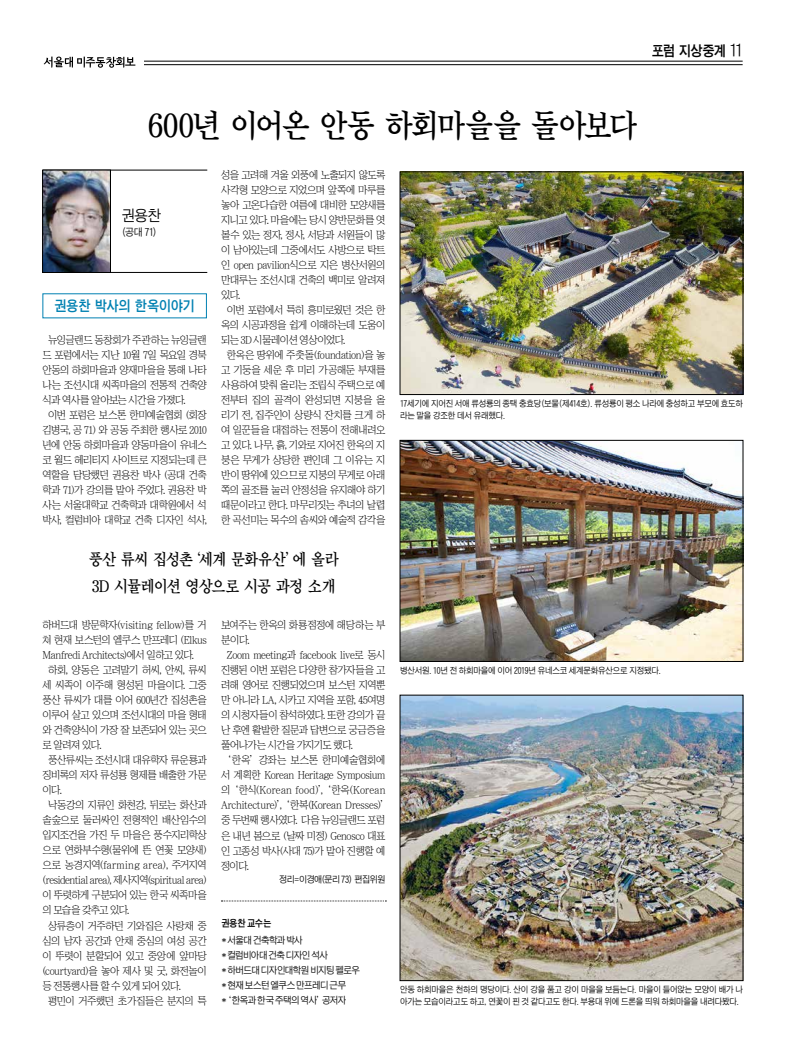
<style>
.page{position:relative;width:792px;height:1049px;background:#fff}
.page>*{position:absolute;margin:0;border:0;box-sizing:border-box;transform-origin:0 0}
.t1{font:32px "Csn Tm";letter-spacing:-.065em;color:#000}
.t2{font:16px/26px "Csn Tm";letter-spacing:-.05em;color:#000}
.t3{font:15px "Csng";color:#000}
.t4{font:14px "Csn Tg";letter-spacing:-.035em;color:#0081b2}
.t5{font:14px "Csn Tg";letter-spacing:-.055em;color:#000}
.t6{font:10.5px "Csnm";letter-spacing:-.045em;color:#000}
.t7{font:10.5px "Csnm";letter-spacing:-.065em;color:#000}
.t8{font:10.5px "Csnm";letter-spacing:-.025em;color:#000}
.t9{font:10.5px "Csnm";letter-spacing:-.02em;color:#000}
.t10{font:10.5px "Csnm";letter-spacing:-.015em;color:#000}
.t11{font:10.5px "Csnm";letter-spacing:.02em;color:#000}
.t12{font:10.5px "Csnm";letter-spacing:.01em;color:#000}
.t13{font:10.5px "Csnm";letter-spacing:-.07em;color:#000}
.t14{font:10px "Csng";color:#000}
.t15{font:9.5px/15px "Csng";letter-spacing:-.05em;color:#000}
.t16{font:9.5px "Csn Tg";letter-spacing:-.04em;color:#000}
.t17{font:9px "Csng";letter-spacing:-.045em;color:#000}
.t18{font:8.5px/12px "Csng";letter-spacing:-.02em;color:#000}
.s1{font-family:"Csng";font-size:16px}
</style>
<div class="page">
<hr style="left:144px;top:61px;width:599px;height:1px;background:#000">
<hr style="left:144px;top:64px;width:599px;height:1px;background:#000">
<svg style="left:44px;top:57px;width:91px;height:11px"></svg>
<img style="left:402px;top:174px;width:339px;height:219px">
<div style="left:400px;top:172px;width:343px;height:223px;border:1px solid #000"></div>
<img style="left:402px;top:442px;width:339px;height:217px">
<div style="left:400px;top:440px;width:343px;height:221px;border:1px solid #000"></div>
<img style="left:402px;top:697px;width:339px;height:282px">
<div style="left:400px;top:695px;width:343px;height:286px;border:1px solid #000"></div>
<svg style="left:221px;top:901px;width:165px;height:1px"></svg>
<hr style="left:43px;top:170px;width:164px;height:1px;background:#000">
<hr style="left:43px;top:272px;width:164px;height:1px;background:#000">
<img style="left:45px;top:172px;width:64px;height:99px">
<div style="left:43px;top:170px;width:68px;height:103px;border:1px solid #000"></div>
<h3 class="t5" style="left:652px;top:44px;width:92px">포럼 지상중계 <span class="s1">11</span></h3>
<h1 class="t1" style="left:148px;top:110px;width:491px">600년 이어온 안동 하회마을을 돌아보다</h1>
<h3 class="t3" style="left:122px;top:208px;width:41px">권용찬</h3>
<p class="t14" style="left:122px;top:227px;width:36px">(공대 71)</p>
<h3 class="t4" style="left:54px;top:299px;width:142px">권용찬 박사의 한옥이야기</h3>
<p class="t6" style="left:48px;top:335px;width:160px">뉴잉글랜드 동창회가 주관하는 뉴잉글랜</p>
<p class="t7" style="left:43px;top:350px;width:166px">드 포럼에서는 지난 10월 7일 목요일 경북</p>
<p class="t6" style="left:43px;top:365px;width:166px">안동의 하회마을과 양재마을을 통해 나타</p>
<p class="t6" style="left:43px;top:380px;width:166px">나는 조선시대 씨족마을의 전통적 건축양</p>
<p class="t6" style="left:43px;top:395px;width:145px">식과 역사를 알아보는 시간을 가졌다.</p>
<p class="t6" style="left:48px;top:410px;width:160px">이번 포럼은 보스톤 한미예술협회 (회장</p>
<p class="t6" style="left:43px;top:425px;width:166px">김병국, 공 71) 와 공동 주최한 행사로 2010</p>
<p class="t6" style="left:43px;top:440px;width:166px">년에 안동 하회마을과 양동마을이 유네스</p>
<p class="t6" style="left:43px;top:455px;width:166px">코 월드 헤리티지 사이트로 지정되는데 큰</p>
<p class="t6" style="left:43px;top:470px;width:166px">역할을 담당했던 권용찬 박사 (공대 건축</p>
<p class="t6" style="left:43px;top:485px;width:166px">학과 71)가 강의를 맡아 주었다. 권용찬 박</p>
<p class="t6" style="left:43px;top:500px;width:166px">사는 서울대학교 건축학과 대학원에서 석</p>
<p class="t6" style="left:43px;top:515px;width:166px">박사, 컬럼비아 대학교 건축 디자인 석사,</p>
<p class="t7" style="left:221px;top:170px;width:166px">성을 고려해 겨울 외풍에 노출되지 않도록</p>
<p class="t6" style="left:221px;top:185px;width:166px">사각형 모양으로 지었으며 앞쪽에 마루를</p>
<p class="t6" style="left:221px;top:200px;width:166px">놓아 고온다습한 여름에 대비한 모양새를</p>
<p class="t6" style="left:221px;top:215px;width:166px">지니고 있다. 마을에는 당시 양반문화를 엿</p>
<p class="t6" style="left:221px;top:230px;width:166px">볼수 있는 정자, 정사, 서당과 서원들이 많</p>
<p class="t6" style="left:221px;top:245px;width:166px">이 남아있는데 그중에서도 사방으로 탁트</p>
<p class="t6" style="left:221px;top:260px;width:166px">인 open pavilion식으로 지은 병산서원의</p>
<p class="t6" style="left:221px;top:275px;width:166px">만대루는 조선시대 건축의 백미로 알려져</p>
<p class="t6" style="left:221px;top:290px;width:21px">있다.</p>
<p class="t7" style="left:227px;top:305px;width:160px">이번 포럼에서 특히 흥미로웠던 것은 한</p>
<p class="t6" style="left:221px;top:320px;width:166px">옥의 시공과정을 쉽게 이해하는데 도움이</p>
<p class="t6" style="left:221px;top:335px;width:126px">되는 3D 시물레이션 영상이었다.</p>
<p class="t6" style="left:227px;top:350px;width:160px">한옥은 땅위에 주춧돌(foundation)을 놓</p>
<p class="t6" style="left:221px;top:365px;width:166px">고 기둥을 세운 후 미리 가공해둔 부재를</p>
<p class="t6" style="left:221px;top:380px;width:166px">사용하여 맞춰 올리는 조립식 주택으로 예</p>
<p class="t6" style="left:221px;top:395px;width:166px">전부터 집의 골격이 완성되면 지붕을 올</p>
<p class="t6" style="left:221px;top:410px;width:166px">리기 전, 집주인이 상량식 잔치를 크게 하</p>
<p class="t6" style="left:221px;top:425px;width:166px">여 일꾼들을 대접하는 전통이 전해내려오</p>
<p class="t6" style="left:221px;top:440px;width:166px">고 있다. 나무, 흙, 기와로 지어진 한옥의 지</p>
<p class="t6" style="left:221px;top:455px;width:166px">붕은 무게가 상당한 편인데 그 이유는 지</p>
<p class="t6" style="left:221px;top:470px;width:166px">반이 땅위에 있으므로 지붕의 무게로 아래</p>
<p class="t6" style="left:221px;top:485px;width:166px">쪽의 골조를 눌러 안정성을 유지해야 하기</p>
<p class="t6" style="left:221px;top:500px;width:166px">때문이라고 한다. 마무리짓는 추녀의 날렵</p>
<p class="t6" style="left:221px;top:515px;width:166px">한 곡선미는 목수의 솜씨와 예술적 감각을</p>
<h2 class="t2" style="left:89px;top:547px;width:252px">풍산 류씨 집성촌‘세계 문화유산’에 올라<br>3D 시뮬레이션 영상으로 시공 과정 소개</h2>
<p class="t9" style="left:43px;top:620px;width:166px">하버드대 방문학자(visiting fellow)를 거</p>
<p class="t6" style="left:43px;top:635px;width:166px">쳐 현재 보스턴의 엘쿠스 만프레디 (Elkus</p>
<p class="t6" style="left:43px;top:650px;width:153px">Manfredi Architects)에서 일하고 있다.</p>
<p class="t6" style="left:48px;top:665px;width:160px">하회, 양동은 고려말기 허씨, 안씨, 류씨</p>
<p class="t6" style="left:43px;top:680px;width:166px">세 씨족이 이주해 형성된 마을이다. 그중</p>
<p class="t6" style="left:43px;top:695px;width:166px">풍산 류씨가 대를 이어 600년간 집성촌을</p>
<p class="t6" style="left:43px;top:710px;width:166px">이루어 살고 있으며 조선시대의 마을 형태</p>
<p class="t13" style="left:43px;top:725px;width:166px">와 건축양식이 가장 잘 보존되어 있는 곳으</p>
<p class="t6" style="left:43px;top:740px;width:61px">로 알려져 있다.</p>
<p class="t6" style="left:48px;top:755px;width:160px">풍산류씨는 조선시대 대유학자 류운룡과</p>
<p class="t6" style="left:43px;top:770px;width:166px">징비록의 저자 류성룡 형제를 배출한 가문</p>
<p class="t6" style="left:43px;top:785px;width:21px">이다.</p>
<p class="t6" style="left:48px;top:800px;width:160px">낙동강의 지류인 화천강, 뒤로는 화산과</p>
<p class="t6" style="left:43px;top:815px;width:166px">솔숲으로 둘러싸인 전형적인 배산임수의</p>
<p class="t6" style="left:43px;top:830px;width:166px">입지조건을 가진 두 마을은 풍수지리학상</p>
<p class="t6" style="left:43px;top:845px;width:166px">으로 연화부수형(물위에 뜬 연꽃 모양새)</p>
<p class="t12" style="left:43px;top:860px;width:166px">으로 농경지역(farming area), 주거지역</p>
<p class="t6" style="left:43px;top:875px;width:166px">(residential area), 제사지역(spiritual area)</p>
<p class="t6" style="left:43px;top:890px;width:166px">이 뚜렷하게 구분되어 있는 한국 씨족마을</p>
<p class="t6" style="left:43px;top:905px;width:88px">의 모습을 갖추고 있다.</p>
<p class="t6" style="left:48px;top:920px;width:160px">상류층이 거주하던 기와집은 사랑채 중</p>
<p class="t6" style="left:43px;top:935px;width:166px">심의 남자 공간과 안채 중심의 여성 공간</p>
<p class="t6" style="left:43px;top:950px;width:166px">이 뚜렷이 분할되어 있고 중앙에 앞마당</p>
<p class="t8" style="left:43px;top:965px;width:166px">(courtyard)을 놓아 제사 및 굿, 화전놀이</p>
<p class="t6" style="left:43px;top:980px;width:140px">등 전통행사를 할 수 있게 되어 있다.</p>
<p class="t6" style="left:48px;top:995px;width:160px">평민이 거주했던 초가집들은 분지의 특</p>
<p class="t6" style="left:221px;top:620px;width:166px">보여주는 한옥의 화룡점정에 해당하는 부</p>
<p class="t6" style="left:221px;top:635px;width:30px">분이다.</p>
<p class="t6" style="left:227px;top:650px;width:160px">Zoom meeting과 facebook live로 동시</p>
<p class="t6" style="left:221px;top:665px;width:166px">진행된 이번 포럼은 다양한 참가자들을 고</p>
<p class="t7" style="left:221px;top:680px;width:166px">려해 영어로 진행되었으며 보스턴 지역뿐</p>
<p class="t6" style="left:221px;top:695px;width:166px">만 아니라 LA, 시카고 지역을 포함, 45여명</p>
<p class="t6" style="left:221px;top:710px;width:166px">의 시청자들이 참석하였다. 또한 강의가 끝</p>
<p class="t6" style="left:221px;top:725px;width:166px">난 후엔 활발한 질문과 답변으로 궁금증을</p>
<p class="t6" style="left:221px;top:740px;width:133px">풀어나가는 시간을 가지기도 했다.</p>
<p class="t9" style="left:222px;top:755px;width:165px">‘한옥’강좌는 보스톤 한미예술협회에</p>
<p class="t8" style="left:221px;top:770px;width:166px">서 계획한 Korean Heritage Symposium</p>
<p class="t11" style="left:221px;top:785px;width:166px">의 ‘한식(Korean food)’, ‘한옥(Korean</p>
<p class="t10" style="left:221px;top:800px;width:170px">Architecture)’, ‘한복(Korean Dresses)’</p>
<p class="t6" style="left:221px;top:815px;width:166px">중 두번째 행사였다. 다음 뉴잉글랜드 포럼</p>
<p class="t6" style="left:221px;top:830px;width:166px">은 내년 봄으로 (날짜 미정) Genosco 대표</p>
<p class="t6" style="left:221px;top:845px;width:166px">인 고종성 박사(사대 75)가 맡아 진행할 예</p>
<p class="t6" style="left:221px;top:860px;width:29px">정이다.</p>
<p class="t17" style="left:279px;top:875px;width:108px">정리=이경애(문리 73) 편집위원</p>
<p class="t16" style="left:221px;top:918px;width:52px">권용찬 교수는</p>
<p class="t15" style="left:221px;top:932px;width:140px">* 서울대 건축학과 박사<br>* 컬럼비아대 건축 디자인 석사<br>* 하버드대 디자인대학원 비지팅 펠로우 * 현재 보스턴 엘쿠스 만프레디 근무<br>* ‘한옥과 한국 주택의 역사’공저자</p>
<p class="t18" style="left:400px;top:397px;width:344px">17세기에 지어진 서애 류성룡의 종택 충효당(보물(제414호). 류성룡이 평소 나라에 충성하고 부모에 효도하 라는 말을 강조한 데서 유래했다.</p>
<p class="t18" style="left:400px;top:664px;width:262px">병산서원. 10년 전 하회마을에 이어 2019년 유네스코 세계문화유산으로 지정됐다.</p>
<p class="t18" style="left:400px;top:983px;width:344px">안동 하회마을은 천하의 명당이다. 산이 강을 품고 강이 마을을 보듬는다. 마을이 들어앉는 모양이 배가 나 아가는 모습이라고도 하고, 연꽃이 핀 것 같다고도 한다. 부용대 위에 드론을 띄워 하회마을을 내려다봤다.</p>
</div>
